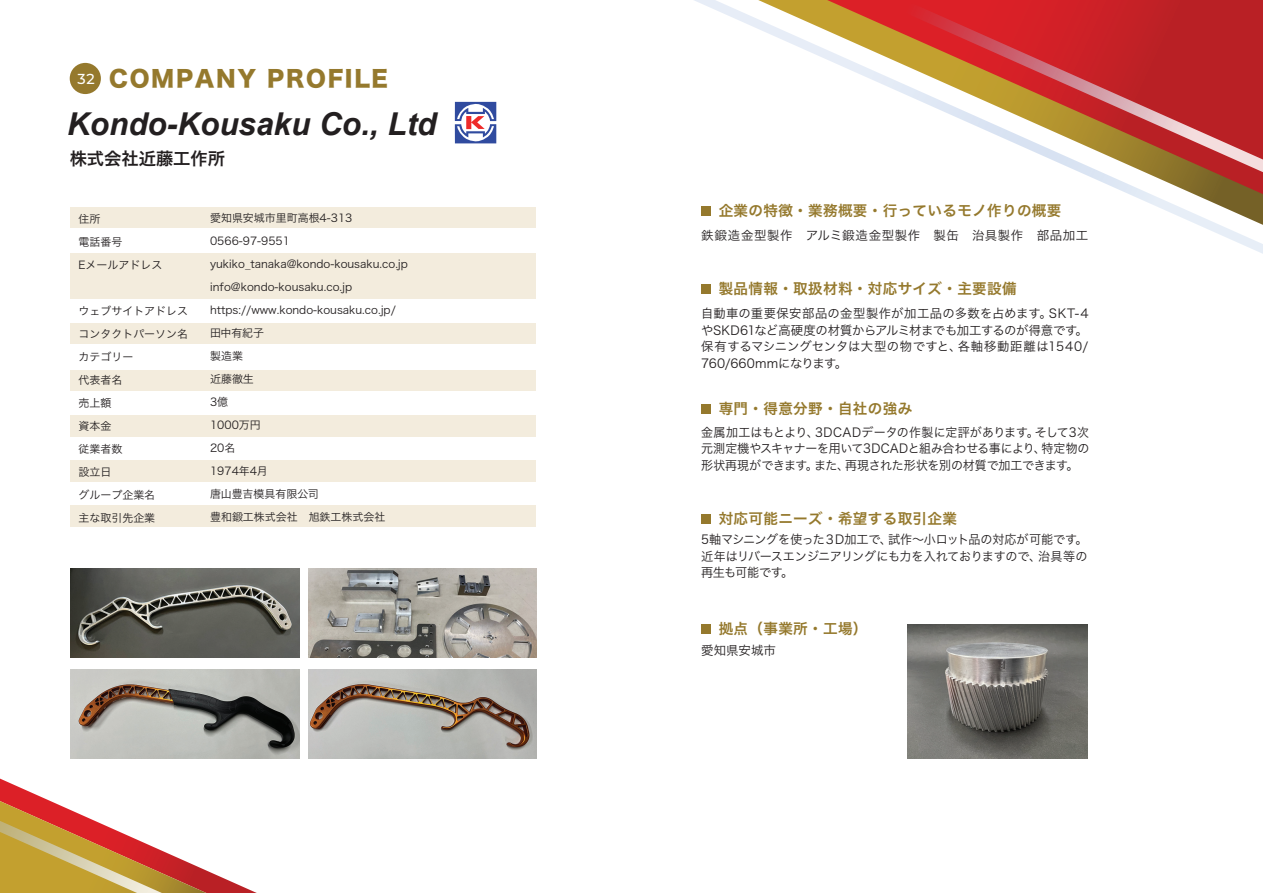
<style>
.page{position:relative;width:1263px;height:893px;background:#fff}
.page>*{position:absolute;margin:0;border:0;box-sizing:border-box;transform-origin:0 0}
.t1{font:italic 700 31.5px "Arial";color:#231f20}
.t2{font:22.5px "Hira Kaku Std W8";letter-spacing:.075em;color:#95792d}
.t3{font:17.25px "Hira Kaku Pro W6";color:#231f20}
.t4{font:14.55px "Hira Kaku Pro W6";letter-spacing:.025em;color:#95792d}
.t5{font:12.45px/16.5px "Hira Kaku Pro W3";letter-spacing:-.005em;color:#231f20;text-align:justify}
.t6{font:12.45px/16.5px "Hira Kaku Pro W3";letter-spacing:-.005em;color:#231f20;text-align:justify;scale:.96 1}
.t7{font:12.45px "Hira Kaku Pro W3";letter-spacing:.045em;color:#231f20}
.t8{font:10.95px/23px "Hira Kaku Pro W3";color:#231f20}
.s1{font-family:"Montserrat";font-weight:500;font-size:14.4px;color:#fff}
</style>
<div class="page">
<div style="left:70px;top:63px;width:31px;height:31px;background:#95792d;border-radius:50%"></div>
<div style="left:70px;top:207px;width:465px;height:21px;background:#f3ecdd"></div>
<div style="left:70px;top:254px;width:465px;height:45px;background:#f3ecdd"></div>
<div style="left:70px;top:323px;width:465px;height:21px;background:#f3ecdd"></div>
<div style="left:70px;top:370px;width:465px;height:20px;background:#f3ecdd"></div>
<div style="left:70px;top:416px;width:465px;height:21px;background:#f3ecdd"></div>
<div style="left:70px;top:460px;width:465px;height:21px;background:#f3ecdd"></div>
<div style="left:70px;top:506px;width:465px;height:21px;background:#f3ecdd"></div>
<svg style="left:694px;top:0;width:569px;height:254px"></svg>
<svg style="left:758px;top:0;width:505px;height:225px"></svg>
<svg style="left:876px;top:0;width:387px;height:172px"></svg>
<div style="left:701px;top:206px;width:9px;height:10px;background:#95792d"></div>
<div style="left:701px;top:404px;width:9px;height:10px;background:#95792d"></div>
<div style="left:701px;top:514px;width:9px;height:10px;background:#95792d"></div>
<div style="left:701px;top:624px;width:9px;height:9px;background:#95792d"></div>
<div style="left:701px;top:284px;width:9px;height:10px;background:#95792d"></div>
<svg style="left:0;top:779px;width:257px;height:114px"></svg>
<img style="left:908px;top:624px;width:179px;height:135px">
<img style="left:71px;top:568px;width:228px;height:90px">
<img style="left:71px;top:669px;width:228px;height:90px">
<img style="left:308px;top:669px;width:229px;height:90px">
<img style="left:308px;top:568px;width:229px;height:90px">
<svg style="left:455px;top:102px;width:41px;height:41px"></svg>
<h2 class="t2" style="left:78px;top:66px;width:312px"><span class="s1">32</span> COMPANY PROFILE</h2>
<h1 class="t1" style="left:67px;top:103px;width:371px">Kondo-Kousaku Co., Ltd</h1>
<h3 class="t3" style="left:70px;top:143px;width:157px">株式会社近藤工作所</h3>
<p class="t8" style="left:79px;top:207px;width:85px">住所<br>電話番号<br>Eメールアドレス</p>
<p class="t8" style="left:79px;top:299px;width:111px">ウェブサイトアドレスコンタクトパーソン名カテゴリー<br>代表者名<br>売上額<br>資本金<br>従業者数<br>設立日<br>グループ企業名<br>主な取引先企業</p>
<p class="t8" style="left:210px;top:206px;width:199px">愛知県安城市里町高根4-313<br>0566-97-9551 yukiko_tanaka@kondo-kousaku.co.jp info@kondo-kousaku.co.jp https://www.kondo-kousaku.co.jp/田中有紀子<br>製造業<br>近藤徹生<br>3億<br>1000万円<br>20名<br>1974年4月<br>唐山豊吉模具有限公司<br>豊和鍛工株式会社　旭鉄工株式会社</p>
<h3 class="t4" style="left:719px;top:197px;width:344px">企業の特徴・業務概要・行っているモノ作りの概要</h3>
<p class="t7" style="left:701px;top:224px;width:389px">鉄鍛造金型製作　アルミ鍛造金型製作　製缶　治具製作　部品加工</p>
<h3 class="t4" style="left:719px;top:275px;width:299px">製品情報・取扱材料・対応サイズ・主要設備</h3>
<p class="t5" style="left:701px;top:304px;width:389px">自動車の重要保安部品の金型製作が加工品の多数を占めます。SKT-4やSKD61など高硬度の材質からアルミ材までも加工するのが得意です。保有するマシニングセンタは大型の物ですと、各軸移動距離は1540/ 760/660mmになります。</p>
<h3 class="t4" style="left:719px;top:395px;width:195px">専門・得意分野・自社の強み</h3>
<p class="t6" style="left:701px;top:423px;width:406px">金属加工はもとより、3DCADデータの作製に定評があります。そして3次元測定機やスキャナーを用いて3DCADと組み合わせる事により、特定物の形状再現ができます。また、再現された形状を別の材質で加工できます。</p>
<h3 class="t4" style="left:719px;top:505px;width:240px">対応可能ニーズ・希望する取引企業</h3>
<p class="t5" style="left:701px;top:531px;width:388px">5軸マシニングを使った３D加工で、試作～小ロット品の対応が可能です。近年はリバースエンジニアリングにも力を入れておりますので、治具等の再生も可能です。</p>
<h3 class="t4" style="left:719px;top:615px;width:150px">拠点（事業所・工場）</h3>
<p class="t5" style="left:701px;top:641px;width:77px">愛知県安城市</p>
</div>
